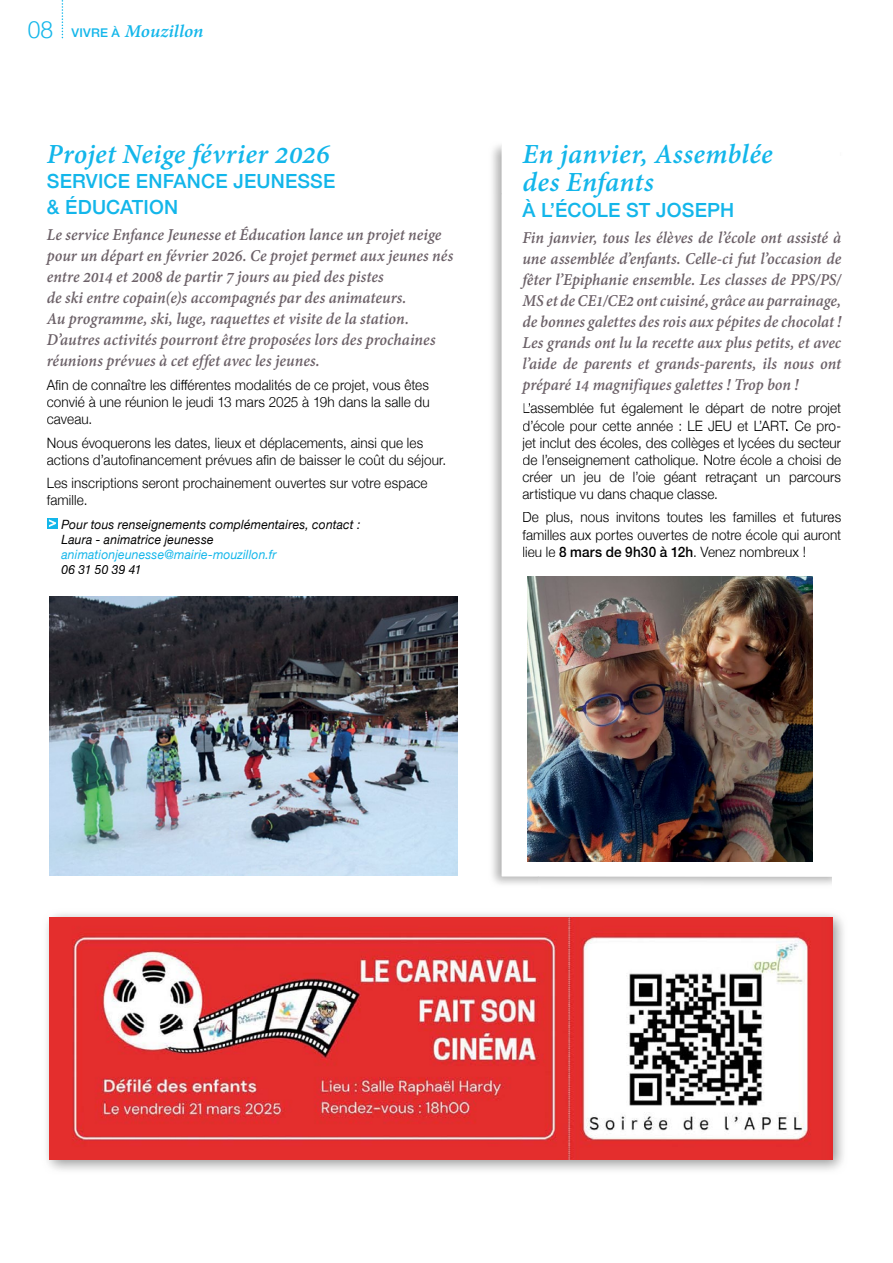
<style>
.page{position:relative;width:893px;height:1263px;background:#fff}
.page>*{position:absolute;margin:0;border:0;box-sizing:border-box;transform-origin:0 0}
.t1{font:italic 700 30px/28.5px "Adobe Devanagari";letter-spacing:.01em;color:#13b6ea}
.t2{font:500 19.5px/25.5px "Helvetica Neue";letter-spacing:.01em;color:#13b6ea}
.t3{font:italic 700 19.5px "Adobe Devanagari";color:#13b6ea;scale:1.05 1}
.t4{font:italic 700 18px/21px "Adobe Devanagari";color:#6c6168;text-align:justify;scale:.95 1}
.t5{font:300 14.25px/17.1px "Helvetica Neue";letter-spacing:.01em;color:#000;text-align:justify;scale:.95 1}
.t6{font:italic 12.75px/15px "Helvetica Neue";letter-spacing:.015em;color:#000;scale:.95 1}
.t7{font:italic 12.75px "Helvetica Neue";letter-spacing:.015em;color:#13b6ea;scale:.95 1}
.s1{font-family:"Helvetica Neue";font-weight:300;font-style:normal;font-size:24px}
.s2{font-family:"Helvetica Neue";font-weight:500;font-style:normal;font-size:12px}
.s3{font-weight:500}
</style>
<div class="page">
<svg style="left:62px;top:0;width:1px;height:38px"></svg>
<img style="left:492px;top:145px;width:10px;height:48px">
<img style="left:492px;top:193px;width:46px;height:691px">
<svg style="left:502px;top:193px;width:311px;height:683px"></svg>
<svg style="left:523px;top:403px;width:8px;height:10px"></svg>
<div style="left:531px;top:403px;width:302px;height:13px;background:#fff"></div>
<div style="left:523px;top:420px;width:256px;height:13px;background:#fff"></div>
<svg style="left:779px;top:420px;width:10px;height:10px"></svg>
<div style="left:795px;top:420px;width:38px;height:13px;background:#fff"></div>
<div style="left:522px;top:437px;width:311px;height:13px;background:#fff"></div>
<div style="left:523px;top:454px;width:6px;height:11px;background:#fff"></div>
<div style="left:531px;top:454px;width:168px;height:14px;background:#fff"></div>
<div style="left:704px;top:454px;width:8px;height:11px;background:#fff"></div>
<div style="left:713px;top:457px;width:7px;height:8px;background:#fff"></div>
<div style="left:720px;top:454px;width:113px;height:11px;background:#fff"></div>
<div style="left:523px;top:471px;width:310px;height:14px;background:#fff"></div>
<div style="left:523px;top:489px;width:194px;height:13px;background:#fff"></div>
<div style="left:523px;top:512px;width:8px;height:10px;background:#fff"></div>
<div style="left:532px;top:512px;width:301px;height:13px;background:#fff"></div>
<div style="left:523px;top:529px;width:310px;height:13px;background:#fff"></div>
<div style="left:523px;top:546px;width:32px;height:11px;background:#fff"></div>
<div style="left:559px;top:546px;width:133px;height:11px;background:#fff"></div>
<div style="left:694px;top:546px;width:112px;height:11px;background:#fff"></div>
<img style="left:528px;top:576px;width:284px;height:285px">
<div style="left:47px;top:518px;width:11px;height:11px;background:#13b6ea"></div>
<svg style="left:49px;top:519px;width:7px;height:8px"></svg>
<img style="left:49px;top:596px;width:408px;height:279px">
<img style="left:46px;top:913px;width:798px;height:257px">
<img style="left:50px;top:917px;width:782px;height:243px">
<p class="t3" style="left:28px;top:21px;width:169px"><span class="s1">08</span> <span class="s2">VIVRE À</span> Mouzillon</p>
<h1 class="t1" style="left:47px;top:143px;width:284px">Projet Neige février 2026</h1>
<p class="t2" style="left:47px;top:167px;width:290px">SERVICE ENFANCE JEUNESSE &amp; ÉDUCATION</p>
<p class="t4" style="left:47px;top:226px;width:429px;text-align:left">Le service Enfance Jeunesse et Éducation lance un projet neige pour un départ en février 2026. Ce projet permet aux jeunes nés entre 2014 et 2008 de partir 7 jours au pied des pistes<br>de ski entre copain(e)s accompagnés par des animateurs.<br>Au programme, ski, luge, raquettes et visite de la station.<br>D’autres activités pourront être proposées lors des prochaines réunions prévues à cet effet avec les jeunes.</p>
<p class="t5" style="left:47px;top:375px;width:405px">Afin de connaître les différentes modalités de ce projet, vous êtes convié à une réunion le jeudi 13 mars 2025 à 19h dans la salle du caveau.</p>
<p class="t5" style="left:47px;top:433px;width:422px">nous évoquerons les dates, lieux et déplacements, ainsi que les actions d’autofinancement prévues afin de baisser le coût du séjour.</p>
<p class="t5" style="left:47px;top:473px;width:402px">les inscriptions seront prochainement ouvertes sur votre espace famille.</p>
<p class="t6" style="left:61px;top:517px;width:316px">Pour tous renseignements complémentaires, contact :<br>Laura - animatrice jeunesse</p>
<p class="t7" style="left:61px;top:545px;width:228px">animationjeunesse@mairie-mouzillon.fr</p>
<p class="t6" style="left:61px;top:562px;width:86px">06 31 50 39 41</p>
<h1 class="t1" style="left:522px;top:143px;width:252px">En janvier, Assemblée des Enfants</h1>
<p class="t2" style="left:522px;top:196px;width:213px">À L’ÉCOLE ST JOSEPH</p>
<p class="t4" style="left:522px;top:229px;width:337px">Fin janvier, tous les élèves de l’école ont assisté à une assemblée d’enfants. Celle-ci fut l’occasion de fêter l’Epiphanie ensemble. Les classes de PPS/PS/ MS et de CE1/CE2 ont cuisiné, grâce au parrainage, de bonnes galettes des rois aux pépites de chocolat !<br>Les grands ont lu la recette aux plus petits, et avec l’aide de parents et grands-parents, ils nous ont préparé 14 magnifiques galettes ! Trop bon !</p>
<p class="t5" style="left:522px;top:399px;width:337px">l’assemblée fut également le départ de notre projet d’école pour cette année : LE JEU et L’ARt. Ce pro&shy;jet inclut des écoles, des collèges et lycées du secteur de l’enseignement catholique. notre école a choisi de créer un jeu de l’oie géant retraçant un parcours artistique vu dans chaque classe.</p>
<p class="t5" style="left:522px;top:508px;width:337px">De plus, nous invitons toutes les familles et futures familles aux portes ouvertes de notre école qui auront lieu le <span class="s3">8 MARS DE 9H30 À 12H</span>. Venez nombreux !</p>
</div>
